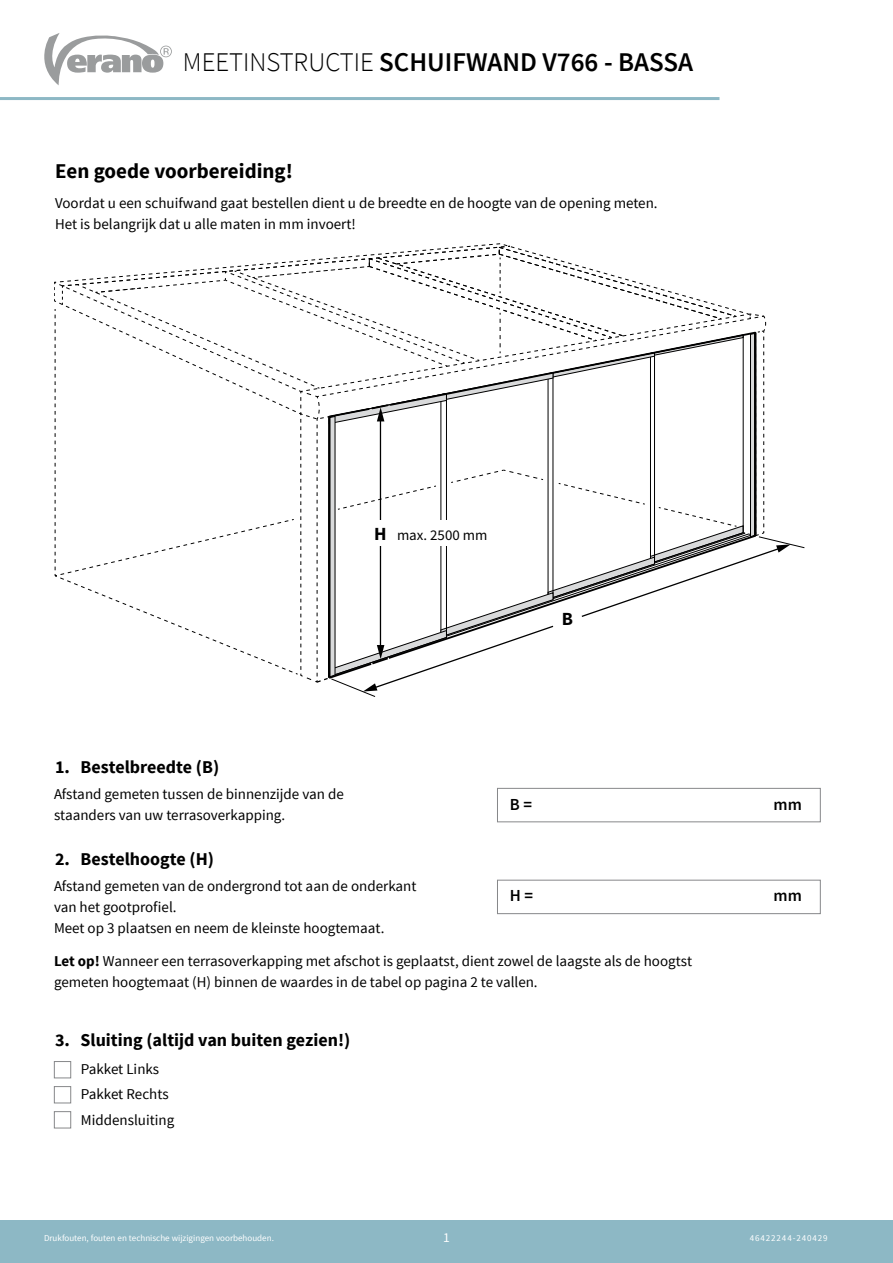
<style>
.page{position:relative;width:893px;height:1263px;background:#fff}
.page>*{position:absolute;margin:0;border:0;box-sizing:border-box;transform-origin:0 0}
.t1{font:600 27px "Source Sans Pro";color:#000}
.t2{font:700 21px "Source Sans Pro";color:#000}
.t3{font:700 18.6px "Source Sans Pro";color:#000}
.t4{font:700 18px "Source Sans Pro";color:#000}
.t5{font:600 16.8px "Source Sans Pro";color:#000}
.t6{font:15px/21px "Source Sans Pro";color:#000}
.t7{font:14.85px "Source Sans Pro";color:#000}
.t8{font:13.5px "Source Sans Pro";color:#fff}
.t9{font:9px "Source Sans Pro";color:#fff}
.t10{font:9px "Source Sans Pro";letter-spacing:.1em;color:#fff}
.s1{font-weight:300}
.s2{font-weight:700;font-size:18.6px}
.s3{font-weight:700}
</style>
<div class="page">
<div style="left:0;top:1220px;width:893px;height:43px;background:#8db8c5"></div>
<svg style="left:44px;top:33px;width:128px;height:52px"></svg>
<hr style="left:0;top:97px;width:719px;height:3px;background:#8db8c5">
<svg style="left:776px;top:548px;width:10px;height:4px"></svg>
<svg style="left:54px;top:246px;width:712px;height:445px"></svg>
<div style="left:497px;top:788px;width:324px;height:34px;border:1px solid #87888a"></div>
<div style="left:497px;top:880px;width:324px;height:34px;border:1px solid #87888a"></div>
<div style="left:54px;top:1061px;width:17px;height:17px;border:1px solid #87888a"></div>
<div style="left:54px;top:1086px;width:17px;height:17px;border:1px solid #87888a"></div>
<div style="left:54px;top:1111px;width:17px;height:17px;border:1px solid #87888a"></div>
<h1 class="t1" style="left:183px;top:45px;width:512px"><span class="s1">MEETINSTRUCTIE</span> SCHUIFWAND V766 - BASSA</h1>
<h2 class="t2" style="left:55px;top:158px;width:239px">Een goede voorbereiding!</h2>
<p class="t6" style="left:55px;top:193px;width:604px">Voordat u een schuifwand gaat bestellen dient u de breedte en de hoogte van de opening meten.<br>Het is belangrijk dat u alle maten in mm invoert!</p>
<p class="t7" style="left:374px;top:526px;width:115px"><span class="s2">H</span> max. 2500 mm</p>
<p class="t3" style="left:562px;top:606px;width:13px">B</p>
<p class="t4" style="left:55px;top:755px;width:166px">1. Bestelbreedte (B)</p>
<p class="t6" style="left:54px;top:784px;width:291px">Afstand gemeten tussen de binnenzijde van de staanders van uw terrasoverkapping.</p>
<p class="t5" style="left:510px;top:793px;width:24px">B =</p>
<p class="t5" style="left:774px;top:793px;width:30px">mm</p>
<p class="t4" style="left:55px;top:847px;width:160px">2. Bestelhoogte (H)</p>
<p class="t6" style="left:54px;top:876px;width:364px">Afstand gemeten van de ondergrond tot aan de onderkant van het gootprofiel.<br>Meet op 3 plaatsen en neem de kleinste hoogtemaat.</p>
<p class="t5" style="left:510px;top:885px;width:25px">H =</p>
<p class="t5" style="left:774px;top:885px;width:30px">mm</p>
<p class="t6" style="left:54px;top:951px;width:640px"><span class="s3">Let op!</span> Wanneer een terrasoverkapping met afschot is geplaatst, dient zowel de laagste als de hoogtst gemeten hoogtemaat (H) binnen de waardes in de tabel op pagina 2 te vallen.</p>
<p class="t4" style="left:55px;top:1028px;width:297px">3. Sluiting (altijd van buiten gezien!)</p>
<p class="t6" style="left:81px;top:1056px;width:95px;line-height:25.5px">Pakket Links<br>Pakket Rechts<br>Middensluiting</p>
<p class="t9" style="left:44px;top:1233px;width:231px">Drukfouten, fouten en technische wijzigingen voorbehouden.</p>
<p class="t8" style="left:443px;top:1229px;width:8px">1</p>
<p class="t10" style="left:750px;top:1233px;width:80px">46422244-240429</p>
</div>
